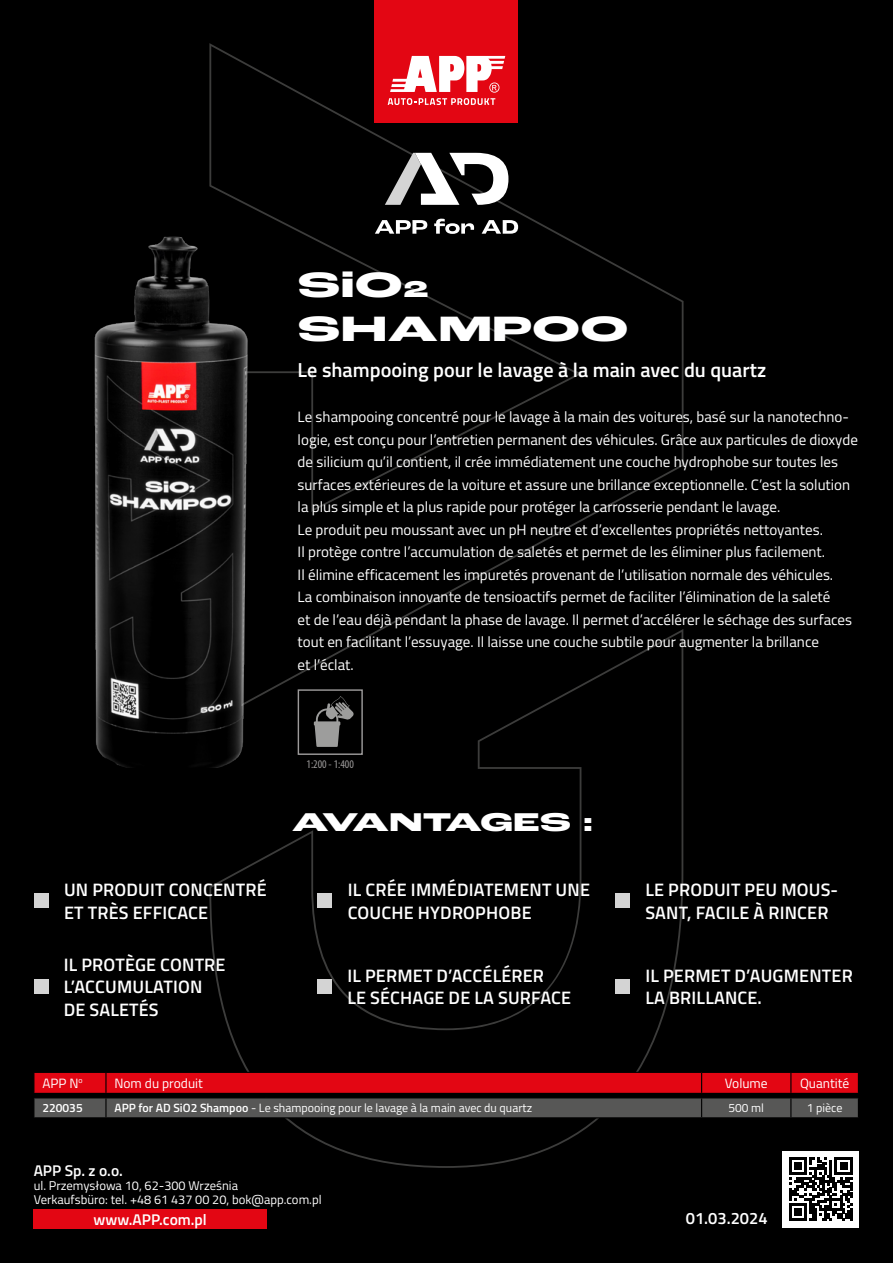
<style>
.page{position:relative;width:893px;height:1263px;background:#000}
.page>*{position:absolute;margin:0;border:0;box-sizing:border-box;transform-origin:0 0}
.t1{font:800 37.05px/44.4px "Roc Grotesk Extra Wide";color:#fff}
.t2{font:800 27px "Roc Grotesk Extra Wide";letter-spacing:-.045em;color:#fff}
.t3{font:600 20.25px "Titillium";color:#fff}
.t4{font:600 18px/22.5px "Titillium";letter-spacing:.01em;color:#fff}
.t5{font:600 16.5px "Titillium";color:#fff}
.t6{font:600 15.45px "Titillium";color:#fff}
.t7{font:15px/22.5px "Titillium";color:#fff}
.t8{font:13.5px "Titillium";color:#fff}
.t9{font:12.75px/14.1px "Titillium";color:#fff}
.t10{font:12px "Titillium";color:#fff}
.t11{font:600 12px "Titillium";color:#fff}
.t12{font:condensed 11.7px "Myriad Pro";color:#9c9a9a}
.s1{font-size:24px}
.s2{font-weight:600}
</style>
<div class="page">
<svg style="left:209px;top:43px;width:475px;height:681px"></svg>
<svg style="left:209px;top:629px;width:474px;height:539px"></svg>
<div style="left:782px;top:1151px;width:77px;height:76px;background:#fff"></div>
<svg style="left:789px;top:1157px;width:63px;height:64px"></svg>
<div style="left:374px;top:0;width:144px;height:123px;background:#e30613"></div>
<svg style="left:388px;top:56px;width:117px;height:49px"></svg>
<svg style="left:385px;top:153px;width:123px;height:52px"></svg>
<svg style="left:375px;top:220px;width:52px;height:14px"></svg>
<svg style="left:434px;top:219px;width:40px;height:15px"></svg>
<svg style="left:482px;top:220px;width:36px;height:14px"></svg>
<svg style="left:34px;top:1072px;width:825px;height:46px;background:#87262c"></svg>
<hr style="left:33px;top:1093px;width:73px;height:1px;background:#000">
<hr style="left:106px;top:1093px;width:596px;height:1px;background:#000">
<hr style="left:702px;top:1093px;width:89px;height:1px;background:#000">
<hr style="left:791px;top:1093px;width:68px;height:1px;background:#000">
<div style="left:35px;top:894px;width:14px;height:14px;background:#d4d4d4"></div>
<div style="left:35px;top:979px;width:14px;height:14px;background:#d4d4d4"></div>
<div style="left:616px;top:894px;width:14px;height:14px;background:#d4d4d4"></div>
<div style="left:318px;top:979px;width:14px;height:14px;background:#d4d4d4"></div>
<div style="left:318px;top:894px;width:14px;height:14px;background:#d4d4d4"></div>
<div style="left:616px;top:979px;width:14px;height:14px;background:#d4d4d4"></div>
<div style="left:34px;top:1209px;width:233px;height:20px;background:#e30613"></div>
<img style="left:94px;top:199px;width:203px;height:568px">
<div style="left:298px;top:689px;width:65px;height:66px;border:1px solid #9c9a9a"></div>
<svg style="left:314px;top:696px;width:40px;height:51px"></svg>
<h1 class="t1" style="left:298px;top:264px;width:332px">SiO<span class="s1">2<br></span>SHAMPOO</h1>
<h3 class="t3" style="left:298px;top:355px;width:470px">Le shampooing pour le lavage à la main avec du quartz</h3>
<p class="t7" style="left:298px;top:405px;width:562px">Le shampooing concentré pour le lavage à la main des voitures, basé sur la nanotechno&shy;logie, est conçu pour l’entretien permanent des véhicules. Grâce aux particules de dioxyde de silicium qu’il contient, il crée immédiatement une couche hydrophobe sur toutes les surfaces extérieures de la voiture et assure une brillance exceptionnelle. C’est la solution la plus simple et la plus rapide pour protéger la carrosserie pendant le lavage.<br>Le produit peu moussant avec un pH neutre et d’excellentes propriétés nettoyantes.<br>Il protège contre l’accumulation de saletés et permet de les éliminer plus facilement.<br>Il élimine efficacement les impuretés provenant de l’utilisation normale des véhicules.<br>La combinaison innovante de tensioactifs permet de faciliter l’élimination de la saleté<br>et de l’eau déjà pendant la phase de lavage. Il permet d’accélérer le séchage des surfaces tout en facilitant l’essuyage. Il laisse une couche subtile pour augmenter la brillance<br>et l’éclat.</p>
<p class="t12" style="left:307px;top:757px;width:49px">1:200 - 1:400</p>
<p class="t4" style="left:64px;top:878px;width:204px">UN PRODUIT CONCENTRÉ<br>ET TRÈS EFFICACE</p>
<p class="t4" style="left:64px;top:952px;width:163px">IL PROTÈGE CONTRE<br>L’ACCUMULATION<br>DE SALETÉS</p>
<h2 class="t2" style="left:292px;top:806px;width:303px">AVANTAGES :</h2>
<p class="t4" style="left:348px;top:878px;width:244px">IL CRÉE IMMÉDIATEMENT UNE<br>COUCHE HYDROPHOBE</p>
<p class="t4" style="left:347px;top:963px;width:225px">IL PERMET D’ACCÉLÉRER<br>LE SÉCHAGE DE LA SURFACE</p>
<p class="t4" style="left:645px;top:878px;width:194px">LE PRODUIT PEU MOUS-<br>SANT, FACILE À RINCER</p>
<p class="t4" style="left:645px;top:963px;width:209px">IL PERMET D’AUGMENTER<br>LA BRILLANCE.</p>
<p class="t8" style="left:42px;top:1073px;width:42px">APP N<sup>o</sup></p>
<p class="t8" style="left:114px;top:1073px;width:90px">Nom du produit</p>
<p class="t8" style="left:725px;top:1073px;width:44px">Volume</p>
<p class="t8" style="left:800px;top:1073px;width:51px">Quantité</p>
<p class="t11" style="left:42px;top:1099px;width:42px">220035</p>
<p class="t10" style="left:114px;top:1099px;width:419px"><span class="s2">APP for AD SiO2 Shampoo</span> - Le shampooing pour le lavage à la main avec du quartz</p>
<p class="t10" style="left:728px;top:1099px;width:37px">500 ml</p>
<p class="t10" style="left:807px;top:1099px;width:37px">1 pièce</p>
<p class="t6" style="left:34px;top:1159px;width:91px">APP Sp. z o.o.</p>
<p class="t9" style="left:34px;top:1178px;width:289px">ul. Przemysłowa 10, 62-300 Września<br>Verkaufsbüro: tel. +48 61 437 00 20, bok@app.com.pl</p>
<p class="t6" style="left:94px;top:1208px;width:115px">www.APP.com.pl</p>
<p class="t5" style="left:686px;top:1205px;width:83px">01.03.2024</p>
</div>
